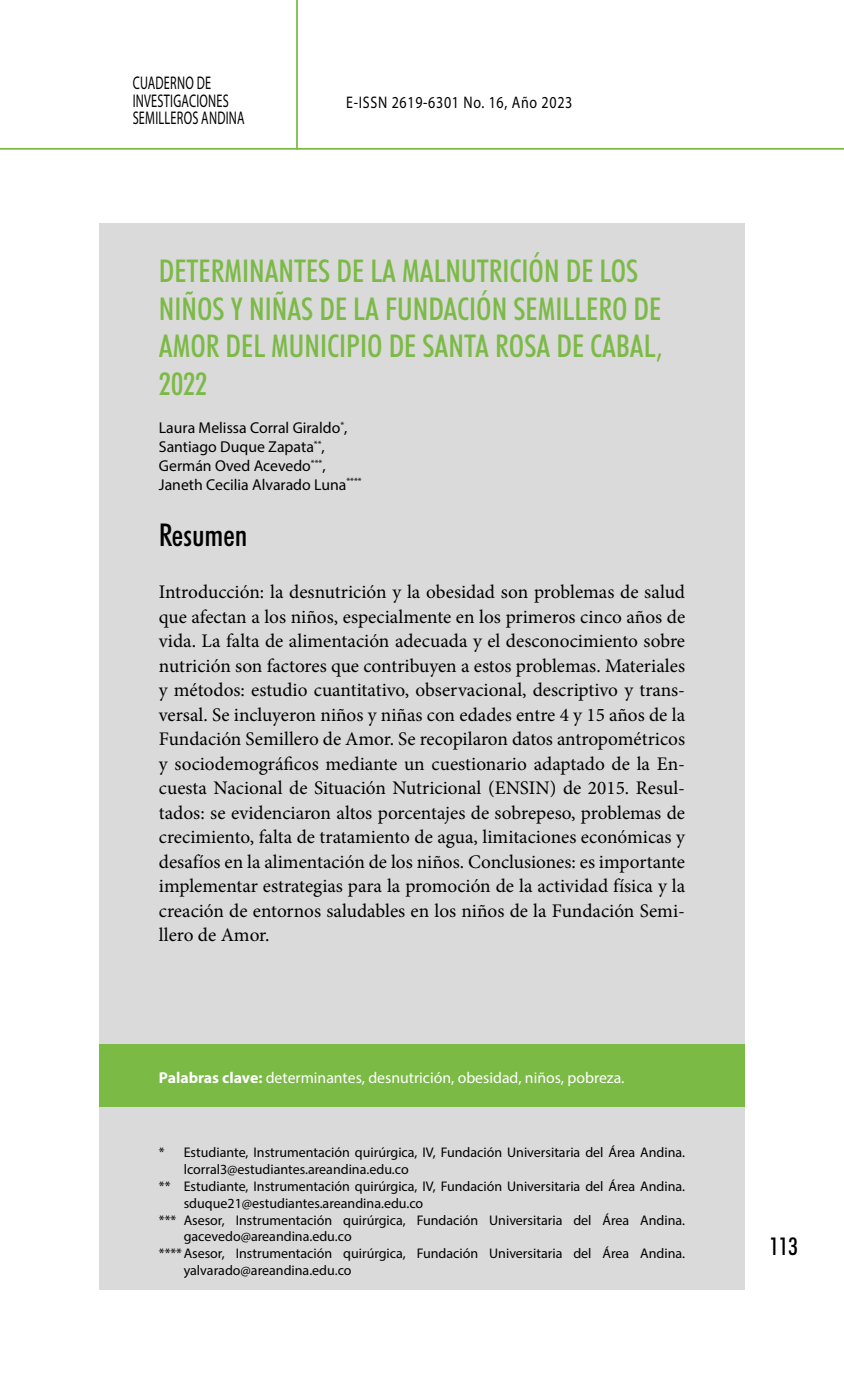
<style>
.page{position:relative;width:844px;height:1389px;background:#fff}
.page>*{position:absolute;margin:0;border:0;box-sizing:border-box;transform-origin:0 0}
.t1{font:500 condensed 31.5px/37.8px "Futura BT";color:#7cba46}
.t2{font:500 condensed 31.5px "Futura BT";color:#000}
.t3{font:500 condensed 24.5px "Futura BT";color:#000}
.t4{font:19.25px/24.5px "Minion Pro";color:#000;text-align:justify}
.t5{font:18.38px/17.5px "Myriad Pro";letter-spacing:.02em;color:#000;scale:.67 1}
.t6{font:16.8px "Myriad Pro";letter-spacing:.05em;color:#000;scale:.83 1}
.t7{font:15.75px/18.9px "Myriad Pro";color:#000}
.t8{font:15.75px "Myriad Pro";color:#fff}
.t9{font:14px "Myriad Pro";color:#000}
.s1{font-weight:700}
</style>
<div class="page">
<hr style="left:0;top:148px;width:843px;height:2px;background:#7cba46">
<hr style="left:296px;top:0;width:2px;height:150px;background:#7cba46">
<div style="left:99px;top:223px;width:645px;height:1067px;background:#dadada"></div>
<div style="left:99px;top:1044px;width:645px;height:63px;background:#7cba46"></div>
<p class="t5" style="left:133px;top:74px;width:169px">CUADERNO DE<br>INVESTIGACIONES<br>SEMILLEROS ANDINA</p>
<p class="t6" style="left:346px;top:92px;width:274px">E-ISSN 2619-6301 No. 16, Año 2023</p>
<h1 class="t1" style="left:159px;top:251px;width:504px">DETERMINANTES DE LA MALNUTRICIÓN DE LOS<br>NIÑOS Y NIÑAS DE LA FUNDACIÓN SEMILLERO DE<br>AMOR DEL MUNICIPIO DE SANTA ROSA DE CABAL,<br>2022</h1>
<p class="t7" style="left:159px;top:418px;width:204px">Laura Melissa Corral Giraldo<sup>*</sup>,<br>Santiago Duque Zapata<sup>**</sup>,<br>Germán Oved Acevedo<sup>***</sup>,<br>Janeth Cecilia Alvarado Luna<sup>****</sup></p>
<h1 class="t2" style="left:159px;top:515px;width:90px">Resumen</h1>
<p class="t4" style="left:159px;top:580px;width:527px">Introducción: la desnutrición y la obesidad son problemas de salud que afectan a los niños, especialmente en los primeros cinco años de vida. La falta de alimentación adecuada y el desconocimiento sobre nutrición son factores que contribuyen a estos problemas. Materiales y métodos: estudio cuantitativo, observacional, descriptivo y trans&shy;versal. Se incluyeron niños y niñas con edades entre 4 y 15 años de la Fundación Semillero de Amor. Se recopilaron datos antropométricos y sociodemográficos mediante un cuestionario adaptado de la En&shy;cuesta Nacional de Situación Nutricional (ENSIN) de 2015. Resul&shy;tados: se evidenciaron altos porcentajes de sobrepeso, problemas de crecimiento, falta de tratamiento de agua, limitaciones económicas y desafíos en la alimentación de los niños. Conclusiones: es importante implementar estrategias para la promoción de la actividad física y la creación de entornos saludables en los niños de la Fundación Semi&shy;llero de Amor.</p>
<p class="t8" style="left:159px;top:1068px;width:467px"><span class="s1">Palabras clave:</span> determinantes, desnutrición, obesidad, niños, pobreza.</p>
<p class="t9" style="left:159px;top:1144px;width:527px">* Estudiante, Instrumentación quirúrgica, IV, Fundación Universitaria del Área Andina.</p>
<p class="t9" style="left:184px;top:1161px;width:226px">lcorral3@estudiantes.areandina.edu.co</p>
<p class="t9" style="left:159px;top:1178px;width:527px">** Estudiante, Instrumentación quirúrgica, IV, Fundación Universitaria del Área Andina.</p>
<p class="t9" style="left:184px;top:1194px;width:241px">sduque21@estudiantes.areandina.edu.co</p>
<p class="t9" style="left:159px;top:1211px;width:527px">*** Asesor, Instrumentación quirúrgica, Fundación Universitaria del Área Andina.</p>
<p class="t9" style="left:184px;top:1228px;width:169px">gacevedo@areandina.edu.co</p>
<p class="t9" style="left:159px;top:1245px;width:527px">****Asesor, Instrumentación quirúrgica, Fundación Universitaria del Área Andina.</p>
<p class="t9" style="left:184px;top:1262px;width:169px">yalvarado@areandina.edu.co</p>
<p class="t3" style="left:769px;top:1231px;width:30px">113</p>
</div>
